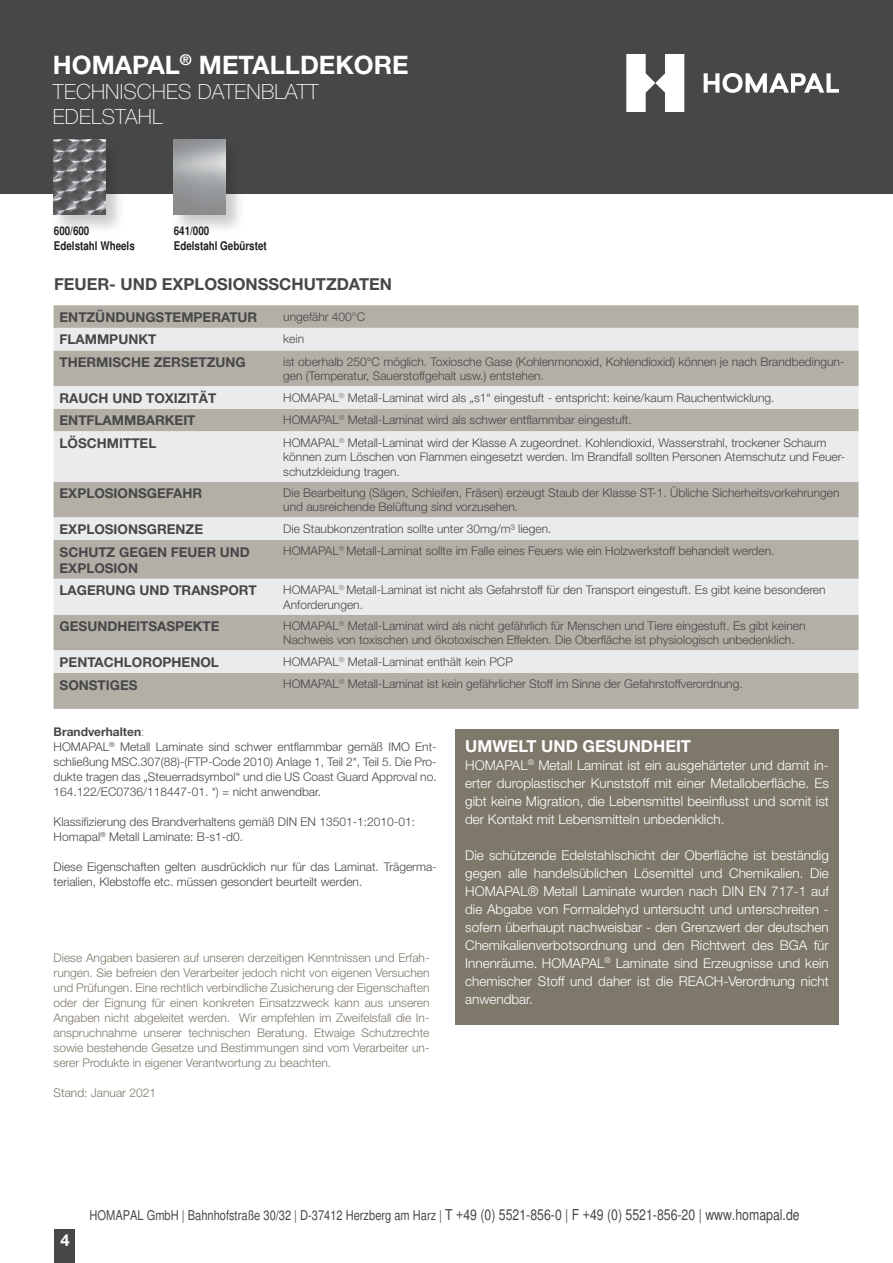
<style>
.page{position:relative;width:893px;height:1263px;background:#fff}
.page>*{position:absolute;margin:0;border:0;box-sizing:border-box;transform-origin:0 0}
.t1{font:700 25.5px "Helvetica Neue";color:#fff}
.t2{font:100 21px/25.2px "Helvetica Neue";letter-spacing:.01em;color:#fff}
.t3{font:700 16.5px "Helvetica Neue";color:#464748}
.t4{font:700 16.5px "Helvetica Neue";color:#fff}
.t5{font:300 13.5px/18px "Helvetica Neue";color:#fff;text-align:justify}
.t6{font:700 13.5px/16.2px "Helvetica Neue";color:#464748}
.t7{font:condensed 13.5px "Helvetica";color:#464748}
.t8{font:300 12px/15px "Helvetica Neue";color:#464748}
.t9{font:300 12px/15px "Helvetica Neue";color:#7e786a;text-align:justify}
.t10{font:700 condensed 12px/14.4px "Helvetica";color:#231f20}
.t11{font:condensed 12px "Helvetica";color:#fff}
.s1{font-weight:700}
.s2{font-weight:100}
.s3{font-size:15px}
</style>
<div class="page">
<div style="left:54px;top:1229px;width:20px;height:34px;background:#464748"></div>
<div style="left:0;top:0;width:893px;height:193px;background:#464748"></div>
<svg style="left:704px;top:73px;width:135px;height:20px"></svg>
<svg style="left:626px;top:54px;width:58px;height:58px"></svg>
<div style="left:54px;top:305px;width:804px;height:404px;background:#b3aea6"></div>
<svg style="left:54px;top:328px;width:804px;height:345px;background:#cfcdca"></svg>
<div style="left:455px;top:729px;width:384px;height:295px;background:#7e786a"></div>
<img style="left:52px;top:139px;width:73px;height:90px">
<img style="left:54px;top:139px;width:52px;height:76px">
<img style="left:172px;top:139px;width:73px;height:90px">
<img style="left:174px;top:139px;width:52px;height:76px">
<h1 class="t1" style="left:53px;top:49px;width:357px">HOMAPAL<sup>®</sup> METALLDEKORE</h1>
<h2 class="t2" style="left:53px;top:79px;width:267px">TECHNISCHES DATENBLATT<br>EDELSTAHL</h2>
<p class="t10" style="left:54px;top:224px;width:82px">600/600<br>Edelstahl Wheels</p>
<p class="t10" style="left:174px;top:224px;width:94px">641/000<br>Edelstahl Gebürstet</p>
<h3 class="t3" style="left:54px;top:274px;width:340px">FEUER- UND EXPLOSIONSSCHUTZDATEN</h3>
<p class="t6" style="left:60px;top:309px;width:199px">ENTZÜNDUNGSTEMPERATUR</p>
<p class="t8" style="left:283px;top:309px;width:83px">ungefähr 400°C</p>
<p class="t6" style="left:60px;top:331px;width:98px">FLAMMPUNKT</p>
<p class="t8" style="left:283px;top:331px;width:22px">kein</p>
<p class="t6" style="left:60px;top:354px;width:188px">THERMISCHE ZERSETZUNG</p>
<p class="t8" style="left:283px;top:354px;width:563px;line-height:14.4px">ist oberhalb 250°C möglich. Toxiosche Gase (Kohlenmonoxid, Kohlendioxid) können je nach Brandbedingun&shy;gen (Temperatur, Sauerstoffgehalt usw.) entstehen.</p>
<p class="t6" style="left:60px;top:390px;width:158px">RAUCH UND TOXIZITÄT</p>
<p class="t8" style="left:283px;top:390px;width:493px">HOMAPAL<sup>®</sup> Metall-Laminat wird als „s1“ eingestuft - entspricht: keine/kaum Rauchentwicklung.</p>
<p class="t6" style="left:60px;top:412px;width:137px">ENTFLAMMBARKEIT</p>
<p class="t8" style="left:283px;top:412px;width:350px">HOMAPAL<sup>®</sup> Metall-Laminat wird als schwer entflammbar eingestuft.</p>
<p class="t6" style="left:60px;top:435px;width:98px">LÖSCHMITTEL</p>
<p class="t8" style="left:283px;top:435px;width:564px;line-height:14.4px">HOMAPAL<sup>®</sup> Metall-Laminat wird der Klasse A zugeordnet. Kohlendioxid, Wasserstrahl, trockener Schaum können zum Löschen von Flammen eingesetzt werden. Im Brandfall sollten Personen Atemschutz und Feuer&shy;schutzkleidung tragen.</p>
<p class="t6" style="left:60px;top:485px;width:144px">EXPLOSIONSGEFAHR</p>
<p class="t8" style="left:283px;top:485px;width:558px;line-height:14.4px">Die Bearbeitung (Sägen, Schleifen, Fräsen) erzeugt Staub der Klasse ST-1. Übliche Sicherheitsvorkehrungen und ausreichende Belüftung sind vorzusehen.</p>
<p class="t6" style="left:60px;top:521px;width:145px">EXPLOSIONSGRENZE</p>
<p class="t8" style="left:283px;top:521px;width:270px">Die Staubkonzentration sollte unter 30mg/m³ liegen.</p>
<p class="t6" style="left:60px;top:543px;width:192px">SCHUTZ GEGEN FEUER UND<br>EXPLOSION</p>
<p class="t8" style="left:283px;top:543px;width:493px">HOMAPAL<sup>®</sup> Metall-Laminat sollte im Falle eines Feuers wie ein Holzwerkstoff behandelt werden.</p>
<p class="t6" style="left:60px;top:582px;width:199px">LAGERUNG UND TRANSPORT</p>
<p class="t8" style="left:283px;top:582px;width:544px;line-height:14.4px">HOMAPAL<sup>®</sup> Metall-Laminat ist nicht als Gefahrstoff für den Transport eingestuft. Es gibt keine besonderen<br>Anforderungen.</p>
<p class="t6" style="left:60px;top:618px;width:162px">GESUNDHEITSASPEKTE</p>
<p class="t8" style="left:283px;top:618px;width:524px;line-height:14.4px">HOMAPAL<sup>®</sup> Metall-Laminat wird als nicht gefährlich für Menschen und Tiere eingestuft. Es gibt keinen<br>Nachweis von toxischen und ökotoxischen Effekten. Die Oberfläche ist physiologisch unbedenklich.</p>
<p class="t6" style="left:60px;top:654px;width:161px">PENTACHLOROPHENOL</p>
<p class="t8" style="left:283px;top:654px;width:231px">HOMAPAL<sup>®</sup> Metall-Laminat enthält kein PCP</p>
<p class="t6" style="left:60px;top:676px;width:80px">SONSTIGES</p>
<p class="t8" style="left:283px;top:676px;width:461px">HOMAPAL<sup>®</sup> Metall-Laminat ist kein gefährlicher Stoff im Sinne der Gefahrstoffverordnung.</p>
<p class="t8" style="left:54px;top:724px;width:385px"><span class="s1">Brandverhalten</span><span class="s2">:<br></span>HOMAPAL<sup>®</sup> Metall Laminate sind schwer entflammbar gemäß IMO Ent&shy;schließung MSC.307(88)-(FTP-Code 2010) Anlage 1, Teil 2*, Teil 5. Die Pro&shy;dukte tragen das „Steuerradsymbol“ und die US Coast Guard Approval no.<br>164.122/EC0736/118447-01. *) = nicht anwendbar.</p>
<p class="t8" style="left:54px;top:814px;width:363px">Klassifizierung des Brandverhaltens gemäß DIN EN 13501-1:2010-01:<br>Homapal<sup>®</sup> Metall Laminate: B-s1-d0.</p>
<p class="t8" style="left:54px;top:859px;width:385px">Diese Eigenschaften gelten ausdrücklich nur für das Laminat. Trägerma&shy;terialien, Klebstoffe etc. müssen gesondert beurteilt werden.</p>
<p class="t9" style="left:54px;top:949px;width:377px">Diese Angaben basieren auf unseren derzeitigen Kenntnissen und Erfah&shy;rungen. Sie befreien den Verarbeiter jedoch nicht von eigenen Versuchen und Prüfungen. Eine rechtlich verbindliche Zusicherung der Eigenschaften oder der Eignung für einen konkreten Einsatzzweck kann aus unseren Angaben nicht abgeleitet werden. Wir empfehlen im Zweifelsfall die In&shy;anspruchnahme unserer technischen Beratung. Etwaige Schutzrechte sowie bestehende Gesetze und Bestimmungen sind vom Verarbeiter un&shy;serer Produkte in eigener Verantwortung zu beachten.</p>
<p class="t9" style="left:54px;top:1084px;width:104px">Stand: Januar 2021</p>
<h3 class="t4" style="left:465px;top:735px;width:227px">UMWELT UND GESUNDHEIT</h3>
<p class="t5" style="left:465px;top:755px;width:365px">HOMAPAL<sup>®</sup> Metall Laminat ist ein ausgehärteter und damit in&shy;erter duroplastischer Kunststoff mit einer Metalloberfläche. Es gibt keine Migration, die Lebensmittel beeinflusst und somit ist der Kontakt mit Lebensmitteln unbedenklich.</p>
<p class="t5" style="left:465px;top:845px;width:365px">Die schützende Edelstahlschicht der Oberfläche ist beständig gegen alle handelsüblichen Lösemittel und Chemikalien. Die HOMAPAL® Metall Laminate wurden nach DIN EN 717-1 auf die Abgabe von Formaldehyd untersucht und unterschreiten - sofern überhaupt nachweisbar - den Grenzwert der deutschen Chemikalienverbotsordnung und den Richtwert des BGA für Innenräume. HOMAPAL<sup>®</sup> Laminate sind Erzeugnisse und kein chemischer Stoff und daher ist die REACH-Verordnung nicht anwendbar.</p>
<p class="t11" style="left:61px;top:1231px;width:7px">4</p>
<h3 class="t4" style="left:61px;top:1230px;width:11px">4</h3>
<p class="t7" style="left:90px;top:1207px;width:712px">HOMAPAL GmbH | Bahnhofstraße 30/32 | D-37412 Herzberg am Harz | <span class="s3">T +49 (0) 5521-856-0 | F +49 (0) 5521-856-20 | www.homapal.de</span></p>
</div>
